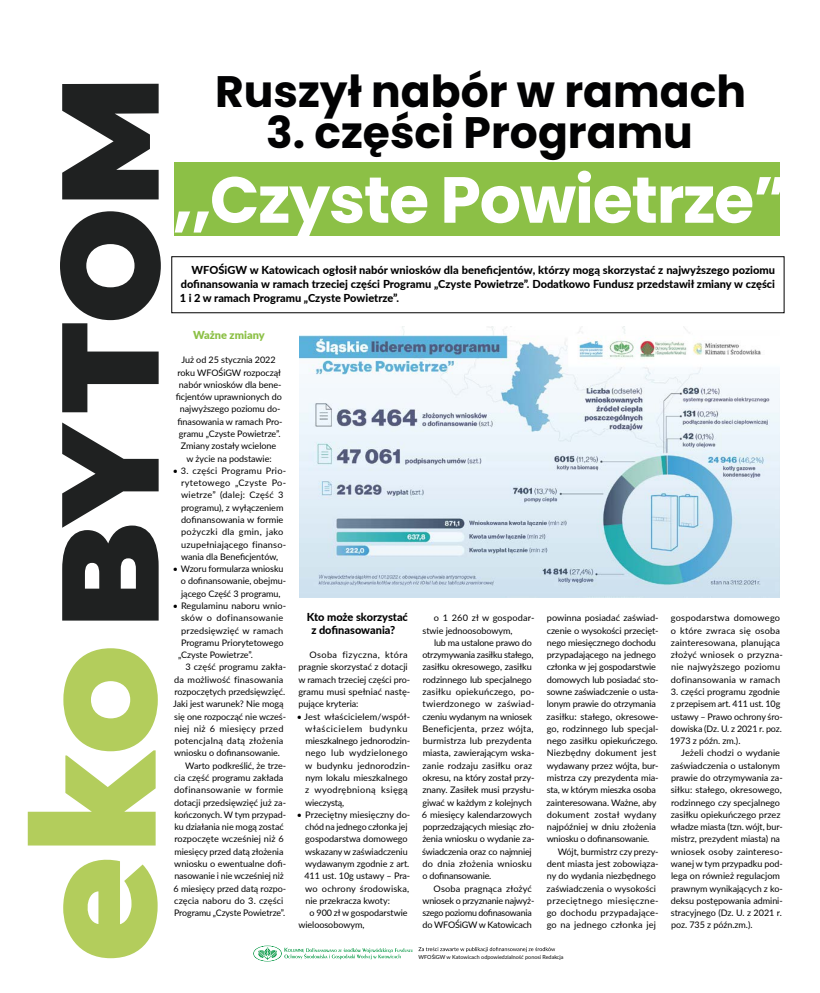
<style>
.page{position:relative;width:820px;height:993px;background:#fff}
.page>*{position:absolute;margin:0;border:0;box-sizing:border-box;transform-origin:0 0}
.t1{font:700 65px "Poppins";letter-spacing:-.02em;color:#fff}
.t2{font:700 44px "Poppins";color:#020203}
.t3{font:800 11px/14px "Lato";color:#000}
.t4{font:900 11px "Lato";color:#8cc046}
.t5{font:9px/12.3px "Lato";letter-spacing:-.005em;color:#000}
.t6{font:9px/12.3px "Lato";letter-spacing:.015em;color:#000}
.t7{font:9px/12.3px "Lato";letter-spacing:.02em;color:#000}
.t8{font:9px "Lato";letter-spacing:.025em;color:#000}
.t9{font:9px "Lato";letter-spacing:.03em;color:#000}
.t10{font:5.4px "Lato";color:#000}
</style>
<div class="page">
<div style="left:174px;top:162px;width:605px;height:74px;background:#8cc046"></div>
<svg style="left:418px;top:947px;width:137px;height:4px"></svg>
<svg style="left:253px;top:945px;width:159px;height:16px"></svg>
<svg style="left:63px;top:859px;width:94px;height:98px"></svg>
<svg style="left:28px;top:648px;width:130px;height:197px"></svg>
<svg style="left:60px;top:84px;width:101px;height:536px;fill:#1f2121"></svg>
<img style="left:299px;top:326px;width:480px;height:271px">
<div style="left:171px;top:256px;width:613px;height:57px;border:1px solid #000"></div>
<h2 class="t2" style="left:215px;top:66px;width:532px">Ruszył nabór w ramach</h2>
<h2 class="t2" style="left:266px;top:107px;width:428px">3. części Programu</h2>
<h1 class="t1" style="left:173px;top:162px;width:616px">„Czyste Powietrze”</h1>
<p class="t3" style="left:180px;top:262px;width:596px;text-align:justify;text-indent:12px">WFOŚiGW w Katowicach ogłosił nabór wniosków dla beneficjentów, którzy mogą skorzystać z najwyższego poziomu dofinansowania w ramach trzeciej części Programu „Czyste Powietrze”. Dodatkowo Fundusz przedstawił zmiany w części 1 i 2 w ramach Programu „Czyste Powietrze”.</p>
<p class="t4" style="left:193px;top:326px;width:73px">Ważne zmiany</p>
<p class="t5" style="left:176px;top:353px;width:108px;text-align:center">Już od 25 stycznia 2022 roku WFOŚiGW rozpoczął nabór wniosków dla bene&shy;ficjentów uprawnionych do najwyższego poziomu do&shy;finasowania w ramach Pro&shy;gramu „Czyste Powietrze”.<br>Zmiany zostały wcielone<br>w życie na podstawie:</p>
<p class="t7" style="left:181px;top:464px;width:106px;text-indent:-8px">• 3. części Programu Prio&shy;rytetowego „Czyste Po&shy;wietrze” (dalej: Część 3 programu), z wyłączeniem dofinansowania w formie pożyczki dla gmin, jako uzupełniającego finanso&shy;wania dla Beneficjentów,</p>
<p class="t5" style="left:181px;top:562px;width:107px;text-indent:-8px">• Wzoru formularza wniosku o dofinansowanie, obejmu&shy;jącego Część 3 programu,</p>
<p class="t5" style="left:173px;top:599px;width:115px">• Regulaminu naboru wnio-</p>
<p class="t9" style="left:181px;top:611px;width:104px">sków o dofinansowanie</p>
<p class="t6" style="left:181px;top:623px;width:104px">przedsięwzięć w ramach</p>
<p class="t5" style="left:181px;top:635px;width:104px">Programu Priorytetowego</p>
<p class="t5" style="left:178px;top:648px;width:76px">„Czyste Powietrze”.</p>
<p class="t5" style="left:185px;top:660px;width:102px">3 część programu zakła-</p>
<p class="t6" style="left:174px;top:672px;width:111px">da możliwość finasowania</p>
<p class="t5" style="left:174px;top:685px;width:112px">rozpoczętych przedsięwzięć.</p>
<p class="t5" style="left:173px;top:697px;width:112px">Jaki jest warunek? Nie mogą</p>
<p class="t5" style="left:174px;top:709px;width:113px">się one rozpocząć nie wcześ-</p>
<p class="t8" style="left:174px;top:721px;width:111px">niej niż 6 miesięcy przed</p>
<p class="t7" style="left:174px;top:734px;width:110px">potencjalną datą złożenia</p>
<p class="t5" style="left:174px;top:746px;width:107px">wniosku o dofinansowanie.</p>
<p class="t5" style="left:185px;top:758px;width:102px">Warto podkreślić, że trze-</p>
<p class="t5" style="left:174px;top:770px;width:111px">cia część programu zakłada</p>
<p class="t8" style="left:174px;top:783px;width:111px">dofinansowanie w formie</p>
<p class="t5" style="left:174px;top:795px;width:113px">dotacji przedsięwzięć już za-</p>
<p class="t5" style="left:174px;top:807px;width:113px">kończonych. W tym przypad-</p>
<p class="t5" style="left:174px;top:820px;width:111px">ku działania nie mogą zostać</p>
<p class="t5" style="left:174px;top:832px;width:111px">rozpoczęte wcześniej niż 6</p>
<p class="t5" style="left:174px;top:844px;width:110px">miesięcy przed datą złożenia</p>
<p class="t5" style="left:174px;top:856px;width:113px">wniosku o ewentualne dofi-</p>
<p class="t5" style="left:174px;top:869px;width:111px">nasowanie i nie wcześniej niż</p>
<p class="t5" style="left:173px;top:881px;width:114px">6 miesięcy przed datą rozpo-</p>
<p class="t5" style="left:174px;top:893px;width:111px">częcia naboru do 3. części</p>
<p class="t5" style="left:174px;top:905px;width:112px">Programu „Czyste Powietrze”.</p>
<p class="t3" style="left:311px;top:610px;width:98px;line-height:12.3px;text-indent:-4px">Kto może skorzystać z dofinasowania?</p>
<p class="t5" style="left:298px;top:648px;width:113px;text-indent:11px">Osoba fizyczna, która pragnie skorzystać z dotacji w ramach trzeciej części pro&shy;gramu musi spełniać nastę&shy;pujące kryteria:</p>
<p class="t6" style="left:305px;top:709px;width:107px;text-indent:-8px">• Jest właścicielem/współ&shy;właścicielem budynku mieszkalnego jednorodzin&shy;nego lub wydzielonego w budynku jednorodzin&shy;nym lokalu mieszkalnego z wyodrębnioną księgą wieczystą,</p>
<p class="t5" style="left:297px;top:807px;width:115px">• Przeciętny miesięczny do-</p>
<p class="t5" style="left:305px;top:820px;width:104px">chód na jednego członka jej</p>
<p class="t5" style="left:305px;top:832px;width:104px">gospodarstwa domowego</p>
<p class="t5" style="left:305px;top:844px;width:104px">wskazany w zaświadczeniu</p>
<p class="t5" style="left:305px;top:856px;width:106px">wydawanym zgodnie z art.</p>
<p class="t5" style="left:304px;top:869px;width:107px">411 ust. 10g ustawy – Pra-</p>
<p class="t8" style="left:305px;top:881px;width:105px">wo ochrony środowiska,</p>
<p class="t5" style="left:305px;top:893px;width:86px">nie przekracza kwoty:</p>
<p class="t5" style="left:309px;top:905px;width:99px">o 900 zł w gospodarstwie</p>
<p class="t5" style="left:298px;top:918px;width:67px">wieloosobowym,</p>
<p class="t5" style="left:422px;top:611px;width:113px;text-indent:11px">o 1 260 zł w gospodar&shy;stwie jednoosobowym,</p>
<p class="t5" style="left:422px;top:635px;width:114px;text-indent:12px">lub ma ustalone prawo do otrzymywania zasiłku stałego, zasiłku okresowego, zasiłku rodzinnego lub specjalnego zasiłku opiekuńczego, po&shy;twierdzonego w zaświad&shy;czeniu wydanym na wniosek<br>Beneficjenta, przez wójta, burmistrza lub prezydenta miasta, zawierającym wska&shy;zanie rodzaju zasiłku oraz okresu, na który został przy&shy;znany. Zasiłek musi przysłu&shy;giwać w każdym z kolejnych<br>6 miesięcy kalendarzowych poprzedzających miesiąc zło&shy;żenia wniosku o wydanie za&shy;świadczenia oraz co najmniej do dnia złożenia wniosku o dofinansowanie.</p>
<p class="t5" style="left:422px;top:881px;width:113px;text-indent:11px">Osoba pragnąca złożyć wniosek o przyznanie najwyż&shy;szego poziomu dofinasowania do WFOŚiGW w Katowicach</p>
<p class="t5" style="left:546px;top:611px;width:113px">powinna posiadać zaświad&shy;czenie o wysokości przecięt&shy;nego miesięcznego dochodu przypadającego na jednego członka w jej gospodarstwie domowych lub posiadać sto&shy;sowne zaświadczenie o usta&shy;lonym prawie do otrzymania zasiłku: stałego, okresowe&shy;go, rodzinnego lub specjal&shy;nego zasiłku opiekuńczego.<br>Niezbędny dokument jest wydawany przez wójta, bur&shy;mistrza czy prezydenta mia&shy;sta, w którym mieszka osoba zainteresowana. Ważne, aby dokument został wydany najpóźniej w dniu złożenia wniosku o dofinansowanie.</p>
<p class="t5" style="left:546px;top:844px;width:113px;text-indent:11px">Wójt, burmistrz czy prezy&shy;dent miasta jest zobowiąza&shy;ny do wydania niezbędnego zaświadczenia o wysokości przeciętnego miesięczne&shy;go dochodu przypadające&shy;go na jednego członka jej</p>
<p class="t10" style="left:418px;top:953px;width:146px">WFOŚiGW w Katowicach odpowiedzialność ponosi Redakcja</p>
<p class="t6" style="left:670px;top:611px;width:113px">gospodarstwa domowego o które zwraca się osoba zainteresowana, planująca złożyć wniosek o przyzna&shy;nie najwyższego poziomu dofinansowania w ramach</p>
<p class="t5" style="left:669px;top:685px;width:114px">3. części programu zgodnie z przepisem art. 411 ust. 10g ustawy – Prawo ochrony śro&shy;dowiska (Dz. U. z 2021 r. poz.<br>1973 z późn. zm.).</p>
<p class="t5" style="left:670px;top:746px;width:113px;text-indent:10px">Jeżeli chodzi o wydanie zaświadczenia o ustalonym prawie do otrzymywania za&shy;siłku: stałego, okresowego, rodzinnego czy specjalnego zasiłku opiekuńczego przez władze miasta (tzn. wójt, bur&shy;mistrz, prezydent miasta) na wniosek osoby zaintereso&shy;wanej w tym przypadku pod&shy;lega on również regulacjom prawnym wynikających z ko&shy;deksu postępowania admini&shy;stracyjnego (Dz. U. z 2021 r. poz. 735 z późn.zm.).</p>
</div>
